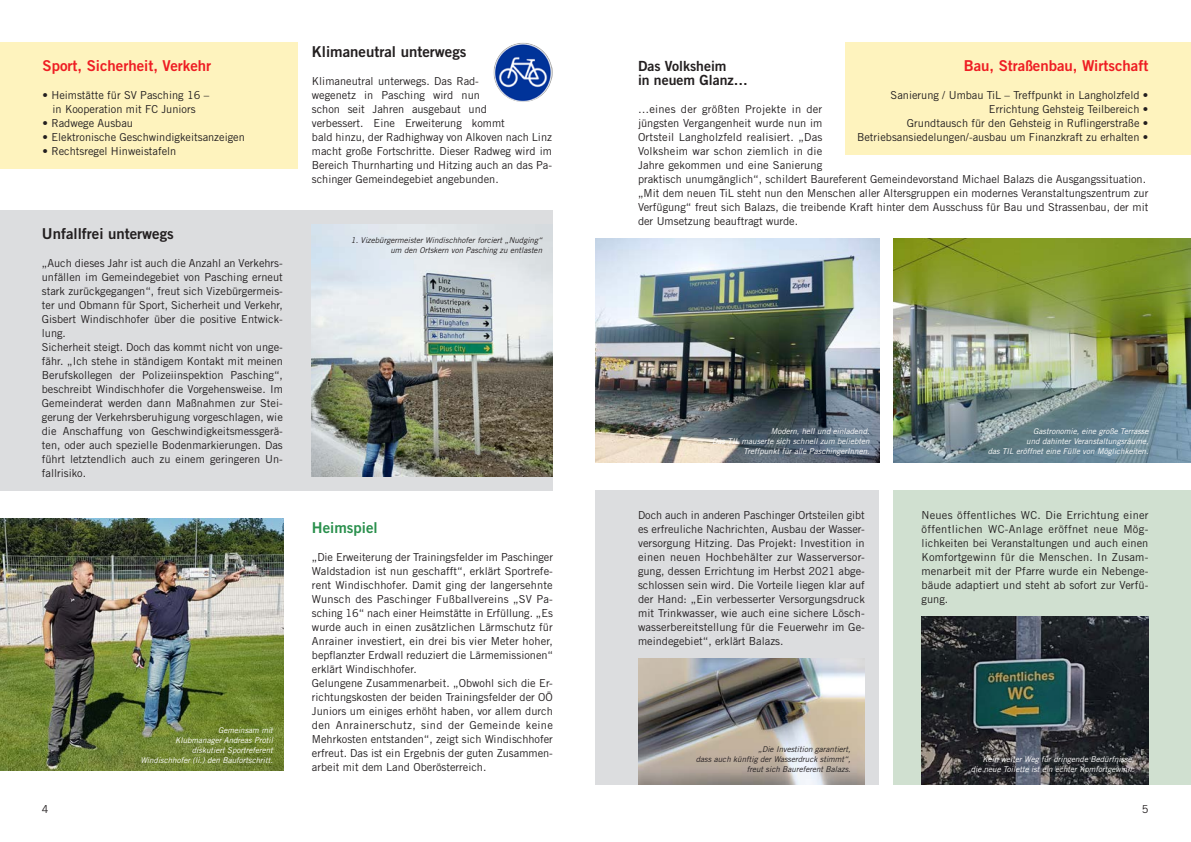
<style>
.page{position:relative;width:1191px;height:842px;background:#fff}
.page>*{position:absolute;margin:0;border:0;box-sizing:border-box;transform-origin:0 0}
.t1{font:15px "Trade Gothic LT Std Bd 2";color:#ee1d23}
.t2{font:15px "Trade Gothic LT Std Bd 2";color:#231f20}
.t3{font:15px "Trade Gothic LT Std Bd 2";color:#2a904d}
.t4{font:14px "Trade Gothic LT Std Bd 2";color:#231f20}
.t5{font:11px/14px "Trade Gothic LT Std";color:#231f20;text-align:justify}
.t6{font:italic 8px "Trade Gothic LT Std";color:#fff}
.t7{font:italic 8px "Trade Gothic LT Std";color:#231f20}
</style>
<div class="page">
<div style="left:893px;top:491px;width:298px;height:294px;background:#d0e0d0"></div>
<div style="left:0;top:43px;width:298px;height:126px;background:#fef3be"></div>
<div style="left:845px;top:43px;width:346px;height:112px;background:#fef3be"></div>
<div style="left:595px;top:491px;width:284px;height:294px;background:#dcdddf"></div>
<div style="left:0;top:211px;width:553px;height:280px;background:#dcdddf"></div>
<img style="left:0;top:518px;width:283px;height:252px">
<img style="left:493px;top:43px;width:60px;height:59px;border-radius:30px">
<img style="left:595px;top:239px;width:284px;height:224px">
<img style="left:893px;top:239px;width:298px;height:224px">
<img style="left:921px;top:617px;width:227px;height:168px">
<img style="left:638px;top:659px;width:227px;height:126px">
<img style="left:312px;top:225px;width:241px;height:252px">
<p class="t1" style="left:43px;top:56px;width:170px">Sport, Sicherheit, Verkehr</p>
<p class="t5" style="left:43px;top:87px;width:168px">• Heimstätte für SV Pasching 16 –</p>
<p class="t5" style="left:53px;top:101px;width:144px">in Kooperation mit FC Juniors</p>
<p class="t5" style="left:43px;top:115px;width:92px">• Radwege Ausbau</p>
<p class="t5" style="left:43px;top:129px;width:204px">• Elektronische Geschwindigkeitsanzeigen</p>
<p class="t5" style="left:43px;top:143px;width:135px">• Rechtsregel Hinweistafeln</p>
<p class="t2" style="left:42px;top:224px;width:134px">Unfallfrei unterwegs</p>
<p class="t5" style="left:42px;top:255px;width:242px">„Auch dieses Jahr ist auch die Anzahl an Verkehrs&shy;unfällen im Gemeindegebiet von Pasching erneut stark zurückgegangen“, freut sich Vizebürgermeis&shy;ter und Obmann für Sport, Sicherheit und Verkehr, Gisbert Windischhofer über die positive Entwick&shy;lung.</p>
<p class="t5" style="left:42px;top:339px;width:242px">Sicherheit steigt. Doch das kommt nicht von unge&shy;fähr. „Ich stehe in ständigem Kontakt mit meinen Berufskollegen der Polizeiinspektion Pasching“, beschreibt Windischhofer die Vorgehensweise. Im Gemeinderat werden dann Maßnahmen zur Stei&shy;gerung der Verkehrsberuhigung vorgeschlagen, wie die Anschaffung von Geschwindigkeitsmessgerä&shy;ten, oder auch spezielle Bodenmarkierungen. Das führt letztendlich auch zu einem geringeren Un&shy;fallrisiko.</p>
<p class="t6" style="left:218px;top:725px;width:56px">Gemeinsam mit</p>
<p class="t6" style="left:175px;top:735px;width:99px">Klubmanager Andreas Protil</p>
<p class="t6" style="left:192px;top:745px;width:83px">diskutiert Sportreferent</p>
<p class="t6" style="left:140px;top:755px;width:134px">Windischhofer (li.) den Baufortschritt.</p>
<p class="t2" style="left:312px;top:42px;width:156px">Klimaneutral unterwegs</p>
<p class="t5" style="left:312px;top:73px;width:242px;text-align:left">Klimaneutral unterwegs. Das Rad-<br>wegenetz in Pasching wird nun<br>schon seit Jahren ausgebaut und<br>verbessert. Eine Erweiterung kommt<br>bald hinzu, der Radhighway von Alkoven nach Linz macht große Fortschritte. Dieser Radweg wird im Bereich Thurnharting und Hitzing auch an das Pa&shy;schinger Gemeindegebiet angebunden.</p>
<p class="t7" style="left:351px;top:235px;width:193px">1. Vizebürgermeister Windischhofer forciert „Nudging“</p>
<p class="t7" style="left:390px;top:245px;width:153px">um den Ortskern von Pasching zu entlasten</p>
<p class="t3" style="left:312px;top:518px;width:67px">Heimspiel</p>
<p class="t5" style="left:312px;top:549px;width:243px">„Die Erweiterung der Trainingsfelder im Paschinger Waldstadion ist nun geschafft“, erklärt Sportrefe&shy;rent Windischhofer. Damit ging der langersehnte Wunsch des Paschinger Fußballvereins „SV Pa&shy;sching 16“ nach einer Heimstätte in Erfüllung. „Es wurde auch in einen zusätzlichen Lärmschutz für Anrainer investiert, ein drei bis vier Meter hoher, bepflanzter Erdwall reduziert die Lärmemissionen“ erklärt Windischhofer.</p>
<p class="t5" style="left:312px;top:675px;width:243px">Gelungene Zusammenarbeit. „Obwohl sich die Er&shy;richtungskosten der beiden Trainingsfelder der OÖ Juniors um einiges erhöht haben, vor allem durch den Anrainerschutz, sind der Gemeinde keine Mehrkosten entstanden“, zeigt sich Windischhofer erfreut. Das ist ein Ergebnis der guten Zusammen&shy;arbeit mit dem Land Oberösterreich.</p>
<p class="t1" style="left:963px;top:56px;width:186px">Bau, Straßenbau, Wirtschaft</p>
<p class="t5" style="left:890px;top:87px;width:259px">Sanierung / Umbau TiL – Treffpunkt in Langholzfeld •</p>
<p class="t5" style="left:989px;top:101px;width:161px">Errichtung Gehsteig Teilbereich •</p>
<p class="t5" style="left:907px;top:115px;width:243px">Grundtausch für den Gehsteig in Ruflingerstraße •</p>
<p class="t5" style="left:857px;top:129px;width:293px">Betriebsansiedelungen/-ausbau um Finanzkraft zu erhalten •</p>
<p class="t4" style="left:638px;top:57px;width:90px">Das Volksheim</p>
<p class="t4" style="left:638px;top:71px;width:111px">in neuem Glanz…</p>
<p class="t5" style="left:638px;top:101px;width:509px;text-align:left">…eines der größten Projekte in der<br>jüngsten Vergangenheit wurde nun im<br>Ortsteil Langholzfeld realisiert. „Das<br>Volksheim war schon ziemlich in die<br>Jahre gekommen und eine Sanierung<br>praktisch unumgänglich“, schildert Baureferent Gemeindevorstand Michael Balazs die Ausgangssituation.</p>
<p class="t5" style="left:638px;top:185px;width:512px">„Mit dem neuen TiL steht nun den Menschen aller Altersgruppen ein modernes Veranstaltungszentrum zur Verfügung“ freut sich Balazs, die treibende Kraft hinter dem Ausschuss für Bau und Strassenbau, der mit der Umsetzung beauftragt wurde.</p>
<p class="t6" style="left:770px;top:426px;width:100px">Modern, hell und einladend.</p>
<p class="t6" style="left:712px;top:436px;width:159px">Das TIL mauserte sich schnell zum beliebten</p>
<p class="t6" style="left:743px;top:446px;width:127px">Treffpunkt für alle PaschingerInnen.</p>
<p class="t5" style="left:638px;top:507px;width:228px">Doch auch in anderen Paschinger Ortsteilen gibt es erfreuliche Nachrichten, Ausbau der Wasser&shy;versorgung Hitzing. Das Projekt: Investition in einen neuen Hochbehälter zur Wasserversor&shy;gung, dessen Errichtung im Herbst 2021 abge&shy;schlossen sein wird. Die Vorteile liegen klar auf der Hand: „Ein verbesserter Versorgungsdruck mit Trinkwasser, wie auch eine sichere Lösch&shy;wasserbereitstellung für die Feuerwehr im Ge&shy;meindegebiet“, erklärt Balazs.</p>
<p class="t7" style="left:758px;top:745px;width:94px">„Die Investition garantiert,</p>
<p class="t7" style="left:696px;top:755px;width:156px">dass auch künftig der Wasserdruck stimmt“,</p>
<p class="t7" style="left:746px;top:765px;width:105px">freut sich Baureferent Balazs.</p>
<p class="t6" style="left:1033px;top:426px;width:117px">Gastronomie, eine große Terrasse</p>
<p class="t6" style="left:1026px;top:436px;width:124px">und dahinter Veranstaltungsräume,</p>
<p class="t6" style="left:987px;top:446px;width:162px">das TIL eröffnet eine Fülle von Möglichkeiten.</p>
<p class="t5" style="left:921px;top:507px;width:228px">Neues öffentliches WC. Die Errichtung einer öffentlichen WC-Anlage eröffnet neue Mög&shy;lichkeiten bei Veranstaltungen und auch einen Komfortgewinn für die Menschen. In Zusam&shy;menarbeit mit der Pfarre wurde ein Nebenge&shy;bäude adaptiert und steht ab sofort zur Verfü&shy;gung.</p>
<p class="t6" style="left:982px;top:755px;width:153px">Kein weiter Weg für dringende Bedürfnisse,</p>
<p class="t6" style="left:970px;top:765px;width:165px">die neue Toilette ist ein echter Komfortgewinn.</p>
<p class="t5" style="left:42px;top:802px;width:8px">4</p>
<p class="t5" style="left:1141px;top:802px;width:8px">5</p>
</div>
